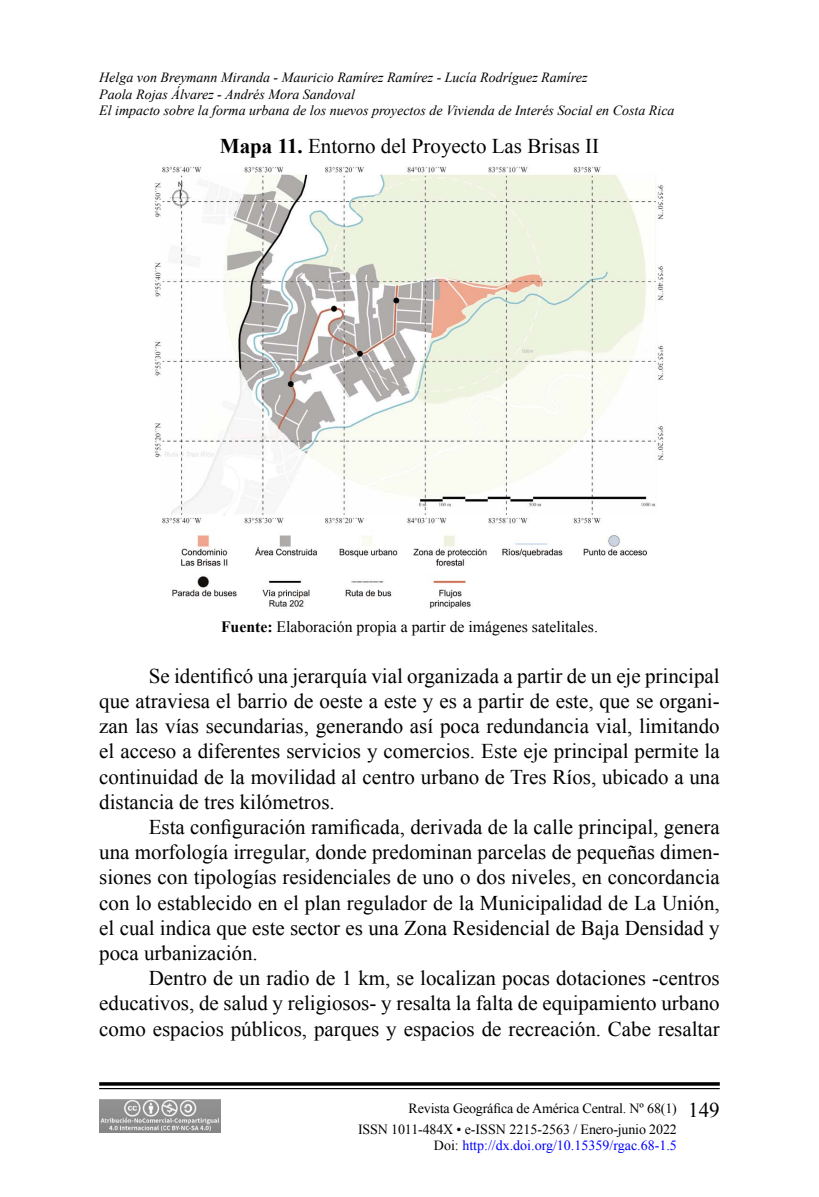
<style>
.page{position:relative;width:819px;height:1197px;background:#fff}
.page>*{position:absolute;margin:0;border:0;box-sizing:border-box;transform-origin:0 0}
.t1{font:21px/25.2px "Times New Roman";color:#000;text-align:justify}
.t2{font:15.75px "Times New Roman";color:#000}
.t3{font:italic 14px/16.8px "Times New Roman";color:#000}
.t4{font:14px/21px "Times New Roman";letter-spacing:-.01em;color:#000}
.t5{font:14px "Times New Roman";color:#00f}
.s1{font-weight:700}
.s2{font-size:21px}
.s3{color:#000}
</style>
<div class="page">
<svg style="left:99px;top:1082px;width:621px;height:4px;background:#1f1f1f"></svg>
<hr style="left:99px;top:1088px;width:621px;height:1px;background:#000">
<img style="left:99px;top:1099px;width:121px;height:34px">
<img style="left:155px;top:165px;width:509px;height:444px">
<p class="t3" style="left:99px;top:68px;width:577px">Helga von Breymann Miranda - Mauricio Ramírez Ramírez - Lucía Rodríguez Ramírez<br>Paola Rojas Álvarez - Andrés Mora Sandoval<br>El impacto sobre la forma urbana de los nuevos proyectos de Vivienda de Interés Social en Costa Rica</p>
<p class="t1" style="left:220px;top:134px;width:381px"><span class="s1">Mapa 11.</span> Entorno del Proyecto Las Brisas II</p>
<p class="t2" style="left:221px;top:617px;width:379px"><span class="s1">Fuente:</span> Elaboración propia a partir de imágenes satelitales.</p>
<p class="t1" style="left:99px;top:663px;width:622px;text-indent:50px">Se identificó una jerarquía vial organizada a partir de un eje principal que atraviesa el barrio de oeste a este y es a partir de este, que se organi&shy;zan las vías secundarias, generando así poca redundancia vial, limitando el acceso a diferentes servicios y comercios. Este eje principal permite la continuidad de la movilidad al centro urbano de Tres Ríos, ubicado a una distancia de tres kilómetros.</p>
<p class="t1" style="left:99px;top:814px;width:622px;text-indent:50px">Esta configuración ramificada, derivada de la calle principal, genera una morfología irregular, donde predominan parcelas de pequeñas dimen&shy;siones con tipologías residenciales de uno o dos niveles, en concordancia con lo establecido en el plan regulador de la Municipalidad de La Unión, el cual indica que este sector es una Zona Residencial de Baja Densidad y poca urbanización.</p>
<p class="t1" style="left:99px;top:965px;width:622px;text-indent:50px">Dentro de un radio de 1 km, se localizan pocas dotaciones -centros educativos, de salud y religiosos- y resalta la falta de equipamiento urbano como espacios públicos, parques y espacios de recreación. Cabe resaltar</p>
<p class="t4" style="left:358px;top:1097px;width:363px;text-indent:51px">Revista Geográfica de América Central. Nº 68(1) <span class="s2">149<br></span>ISSN 1011-484X • e-ISSN 2215-2563 / Enero-junio 2022</p>
<p class="t5" style="left:434px;top:1136px;width:244px"><span class="s3">Doi:</span> http://dx.doi.org/10.15359/rgac.68-1.5</p>
</div>
